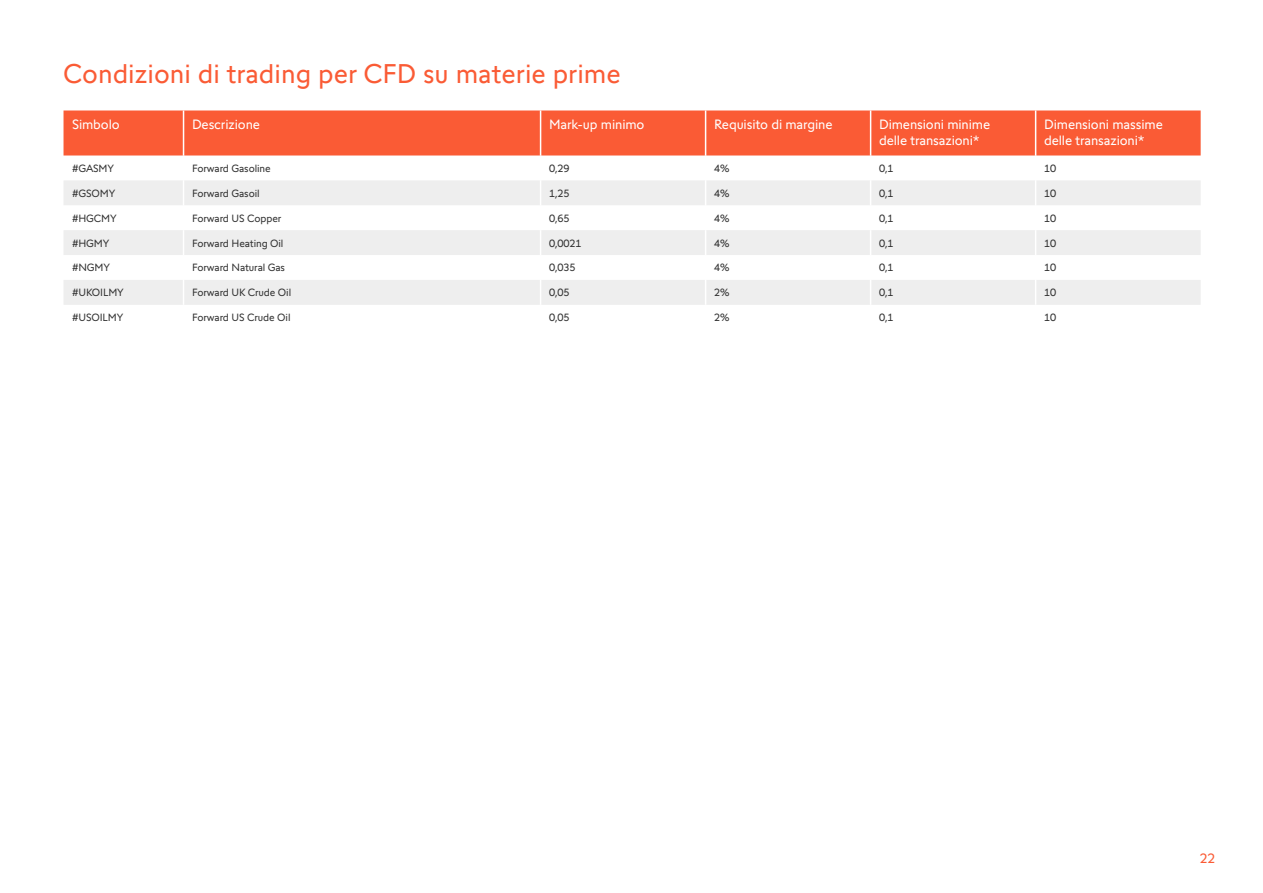
<style>
.page{position:relative;width:1263px;height:893px;background:#fff}
.page>*{position:absolute;margin:0;border:0;box-sizing:border-box;transform-origin:0 0}
.t1{font:27px "Swissquote CT";color:#fa5b35}
.t2{font:13.5px/16.2px "Swissquote CT";letter-spacing:-.01em;color:#fff}
.t3{font:13.5px "Swissquote CT";color:#fa5b35}
.t4{font:10.5px "Swissquote CT";letter-spacing:-.01em;color:#323232}
</style>
<div class="page">
<div style="left:64px;top:110px;width:1137px;height:45px;background:#fa5b35"></div>
<svg style="left:64px;top:180px;width:1137px;height:125px;fill:#eee"></svg>
<svg style="left:183px;top:155px;width:1px;height:150px"></svg>
<svg style="left:540px;top:155px;width:1px;height:150px"></svg>
<hr style="left:183px;top:110px;width:1px;height:45px;background:#fff">
<hr style="left:540px;top:110px;width:1px;height:45px;background:#fff">
<hr style="left:705px;top:110px;width:1px;height:45px;background:#fff">
<hr style="left:870px;top:110px;width:1px;height:45px;background:#fff">
<hr style="left:1035px;top:110px;width:1px;height:45px;background:#fff">
<svg style="left:705px;top:155px;width:1px;height:150px"></svg>
<svg style="left:870px;top:155px;width:1px;height:150px"></svg>
<svg style="left:1035px;top:155px;width:1px;height:150px"></svg>
<h1 class="t1" style="left:63px;top:58px;width:559px">Condizioni di trading per CFD su materie prime</h1>
<p class="t2" style="left:72px;top:116px;width:49px">Simbolo</p>
<p class="t2" style="left:192px;top:116px;width:70px">Descrizione</p>
<p class="t2" style="left:549px;top:116px;width:97px">Mark-up minimo</p>
<p class="t2" style="left:714px;top:116px;width:120px">Requisito di margine</p>
<p class="t2" style="left:879px;top:116px;width:113px">Dimensioni minime delle transazioni*</p>
<p class="t2" style="left:1044px;top:116px;width:120px">Dimensioni massime delle transazioni*</p>
<p class="t4" style="left:72px;top:162px;width:44px">#GASMY</p>
<p class="t4" style="left:192px;top:162px;width:80px">Forward Gasoline</p>
<p class="t4" style="left:549px;top:162px;width:22px">0,29</p>
<p class="t4" style="left:714px;top:162px;width:17px">4%</p>
<p class="t4" style="left:879px;top:162px;width:16px">0,1</p>
<p class="t4" style="left:1044px;top:162px;width:14px">10</p>
<p class="t4" style="left:72px;top:187px;width:45px">#GSOMY</p>
<p class="t4" style="left:192px;top:187px;width:69px">Forward Gasoil</p>
<p class="t4" style="left:549px;top:187px;width:22px">1,25</p>
<p class="t4" style="left:714px;top:187px;width:17px">4%</p>
<p class="t4" style="left:879px;top:187px;width:16px">0,1</p>
<p class="t4" style="left:1044px;top:187px;width:14px">10</p>
<p class="t4" style="left:72px;top:212px;width:46px">#HGCMY</p>
<p class="t4" style="left:192px;top:212px;width:91px">Forward US Copper</p>
<p class="t4" style="left:549px;top:212px;width:22px">0,65</p>
<p class="t4" style="left:714px;top:212px;width:17px">4%</p>
<p class="t4" style="left:879px;top:212px;width:16px">0,1</p>
<p class="t4" style="left:1044px;top:212px;width:14px">10</p>
<p class="t4" style="left:72px;top:237px;width:39px">#HGMY</p>
<p class="t4" style="left:192px;top:237px;width:93px">Forward Heating Oil</p>
<p class="t4" style="left:549px;top:237px;width:34px">0,0021</p>
<p class="t4" style="left:714px;top:237px;width:17px">4%</p>
<p class="t4" style="left:879px;top:237px;width:16px">0,1</p>
<p class="t4" style="left:1044px;top:237px;width:14px">10</p>
<p class="t4" style="left:72px;top:262px;width:40px">#NGMY</p>
<p class="t4" style="left:192px;top:262px;width:95px">Forward Natural Gas</p>
<p class="t4" style="left:549px;top:262px;width:28px">0,035</p>
<p class="t4" style="left:714px;top:262px;width:17px">4%</p>
<p class="t4" style="left:879px;top:262px;width:16px">0,1</p>
<p class="t4" style="left:1044px;top:262px;width:14px">10</p>
<p class="t4" style="left:72px;top:287px;width:53px">#UKOILMY</p>
<p class="t4" style="left:192px;top:287px;width:101px">Forward UK Crude Oil</p>
<p class="t4" style="left:549px;top:287px;width:22px">0,05</p>
<p class="t4" style="left:714px;top:287px;width:17px">2%</p>
<p class="t4" style="left:879px;top:287px;width:16px">0,1</p>
<p class="t4" style="left:1044px;top:287px;width:14px">10</p>
<p class="t4" style="left:72px;top:311px;width:53px">#USOILMY</p>
<p class="t4" style="left:192px;top:311px;width:100px">Forward US Crude Oil</p>
<p class="t4" style="left:549px;top:311px;width:22px">0,05</p>
<p class="t4" style="left:714px;top:311px;width:17px">2%</p>
<p class="t4" style="left:879px;top:311px;width:16px">0,1</p>
<p class="t4" style="left:1044px;top:311px;width:14px">10</p>
<p class="t3" style="left:1200px;top:850px;width:17px">22</p>
</div>
